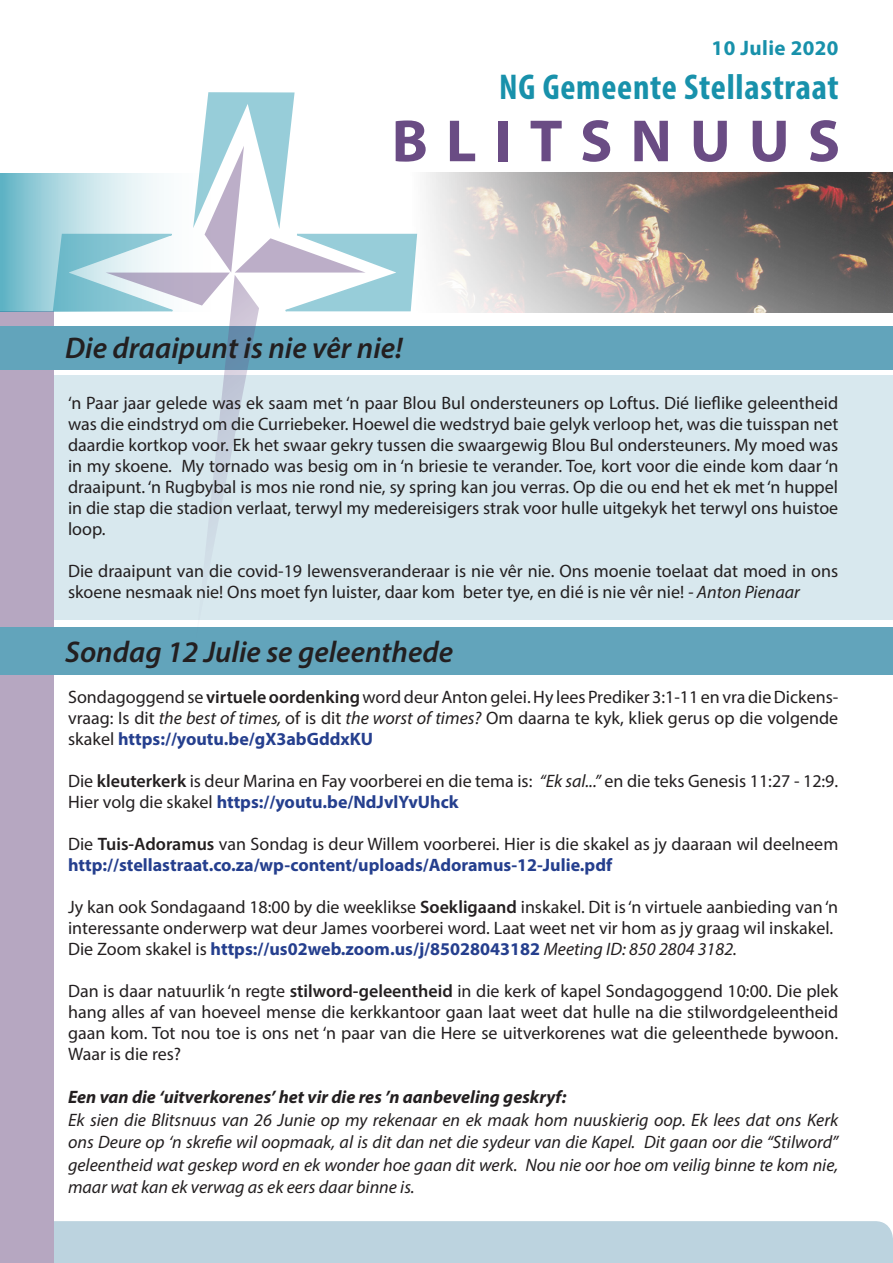
<style>
.page{position:relative;width:893px;height:1263px;background:#fff}
.page>*{position:absolute;margin:0;border:0;box-sizing:border-box;transform-origin:0 0}
.t1{font:700 60px "Myriad Pro";letter-spacing:.3em;color:#6a4c84}
.t2{font:700 condensed 36px "Myriad Pro";letter-spacing:.02em;color:#1891ab}
.t3{font:italic 600 30px "Myriad Pro";color:#231f20}
.t4{font:700 21px "Myriad Pro";letter-spacing:.02em;color:#1891ab}
.t5{font:18px/21px "Myriad Pro";color:#231f20}
.t6{font:italic 18px/22.5px "Myriad Pro";color:#231f20;text-align:justify}
.t7{font:700 18px "Myriad Pro";color:#253f8e}
.t8{font:italic 700 18px "Myriad Pro";color:#231f20}
.s1{font-style:italic}
.s2{font-weight:600}
.s3{font-weight:700;color:#253f8e}
.s4{font-weight:400;color:#231f20}
.s5{font-weight:400;font-style:italic;color:#231f20}
</style>
<div class="page">
<div style="left:0;top:375px;width:892px;height:245px;background:#d8e8ee"></div>
<div style="left:54px;top:1221px;width:839px;height:42px;background:#bcd3df"></div>
<div style="left:0;top:311px;width:54px;height:952px;background:#b6a7c1"></div>
<img style="left:426px;top:172px;width:467px;height:140px">
<svg style="left:0;top:173px;width:52px;height:139px"></svg>
<div style="left:0;top:627px;width:893px;height:48px;background:#62a4bb"></div>
<div style="left:0;top:326px;width:893px;height:43px;background:#62a4bb"></div>
<svg style="left:52px;top:92px;width:366px;height:460px"></svg>
<p class="t4" style="left:712px;top:35px;width:128px">10 Julie 2020</p>
<p class="t2" style="left:499px;top:64px;width:341px">NG Gemeente Stellastraat</p>
<p class="t1" style="left:392px;top:102px;width:450px">BLITSNUUS</p>
<p class="t3" style="left:65px;top:328px;width:339px">Die draaipunt is nie vêr nie!</p>
<p class="t5" style="left:68px;top:392px;width:772px;text-align:justify">‘n Paar jaar gelede was ek saam met ‘n paar Blou Bul ondersteuners op Loftus. Dié lieflike geleentheid was die eindstryd om die Curriebeker. Hoewel die wedstryd baie gelyk verloop het, was die tuisspan net daardie kortkop voor. Ek het swaar gekry tussen die swaargewig Blou Bul ondersteuners. My moed was in my skoene. My tornado was besig om in ‘n briesie te verander. Toe, kort voor die einde kom daar ‘n draaipunt. ‘n Rugbybal is mos nie rond nie, sy spring kan jou verras. Op die ou end het ek met ‘n huppel in die stap die stadion verlaat, terwyl my medereisigers strak voor hulle uitgekyk het terwyl ons huistoe loop.</p>
<p class="t5" style="left:68px;top:560px;width:772px">Die draaipunt van die covid-19 lewensveranderaar is nie vêr nie. Ons moenie toelaat dat moed in ons skoene nesmaak nie! Ons moet fyn luister, daar kom beter tye, en dié is nie vêr nie! <span class="s1">- Anton Pienaar</span></p>
<p class="t3" style="left:65px;top:633px;width:390px">Sondag 12 Julie se geleenthede</p>
<p class="t5" style="left:68px;top:686px;width:772px;text-align:justify">Sondagoggend se <span class="s2">virtuele oordenking</span> word deur Anton gelei. Hy lees Prediker 3:1-11 en vra die Dickens&shy;vraag: Is dit <span class="s1">the best of times,</span> of is dit <span class="s1">the worst of times?</span> Om daarna te kyk, kliek gerus op die volgende skakel <span class="s3">https://youtu.be/gX3abGddxKU</span></p>
<p class="t5" style="left:68px;top:770px;width:772px">Die <span class="s2">kleuterkerk</span> is deur Marina en Fay voorberei en die tema is: <span class="s1">“Ek sal...”</span> en die teks Genesis 11:27 - 12:9.<br>Hier volg die skakel <span class="s3">https://youtu.be/NdJvlYvUhck</span></p>
<p class="t5" style="left:68px;top:833px;width:772px">Die <span class="s2">Tuis-Adoramus</span> van Sondag is deur Willem voorberei. Hier is die skakel as jy daaraan wil deelneem <span class="s3">http://stellastraat.co.za/wp-content/uploads/Adoramus-12-Julie.pdf</span></p>
<p class="t5" style="left:68px;top:896px;width:772px">Jy kan ook Sondagaand 18:00 by die weeklikse <span class="s2">Soekligaand</span> inskakel. Dit is ‘n virtuele aanbieding van ‘n interessante onderwerp wat deur James voorberei word. Laat weet net vir hom as jy graag wil inskakel.</p>
<p class="t7" style="left:68px;top:937px;width:670px"><span class="s4">Die Zoom skakel is</span> https://us02web.zoom.us/j/85028043182 <span class="s5">Meeting ID: 850 2804 3182.</span></p>
<p class="t5" style="left:68px;top:980px;width:772px;text-align:justify">Dan is daar natuurlik ‘n regte <span class="s2">stilword-geleentheid</span> in die kerk of kapel Sondagoggend 10:00. Die plek hang alles af van hoeveel mense die kerkkantoor gaan laat weet dat hulle na die stilwordgeleentheid gaan kom. Tot nou toe is ons net ‘n paar van die Here se uitverkorenes wat die geleenthede bywoon.<br>Waar is die res?</p>
<p class="t8" style="left:68px;top:1085px;width:500px">Een van die ‘uitverkorenes’ het vir die res ’n aanbeveling geskryf:</p>
<p class="t6" style="left:68px;top:1108px;width:772px">Ek sien die Blitsnuus van 26 Junie op my rekenaar en ek maak hom nuuskierig oop. Ek lees dat ons Kerk ons Deure op ‘n skrefie wil oopmaak, al is dit dan net die sydeur van die Kapel. Dit gaan oor die “Stilword” geleentheid wat geskep word en ek wonder hoe gaan dit werk. Nou nie oor hoe om veilig binne te kom nie, maar wat kan ek verwag as ek eers daar binne is.</p>
</div>
